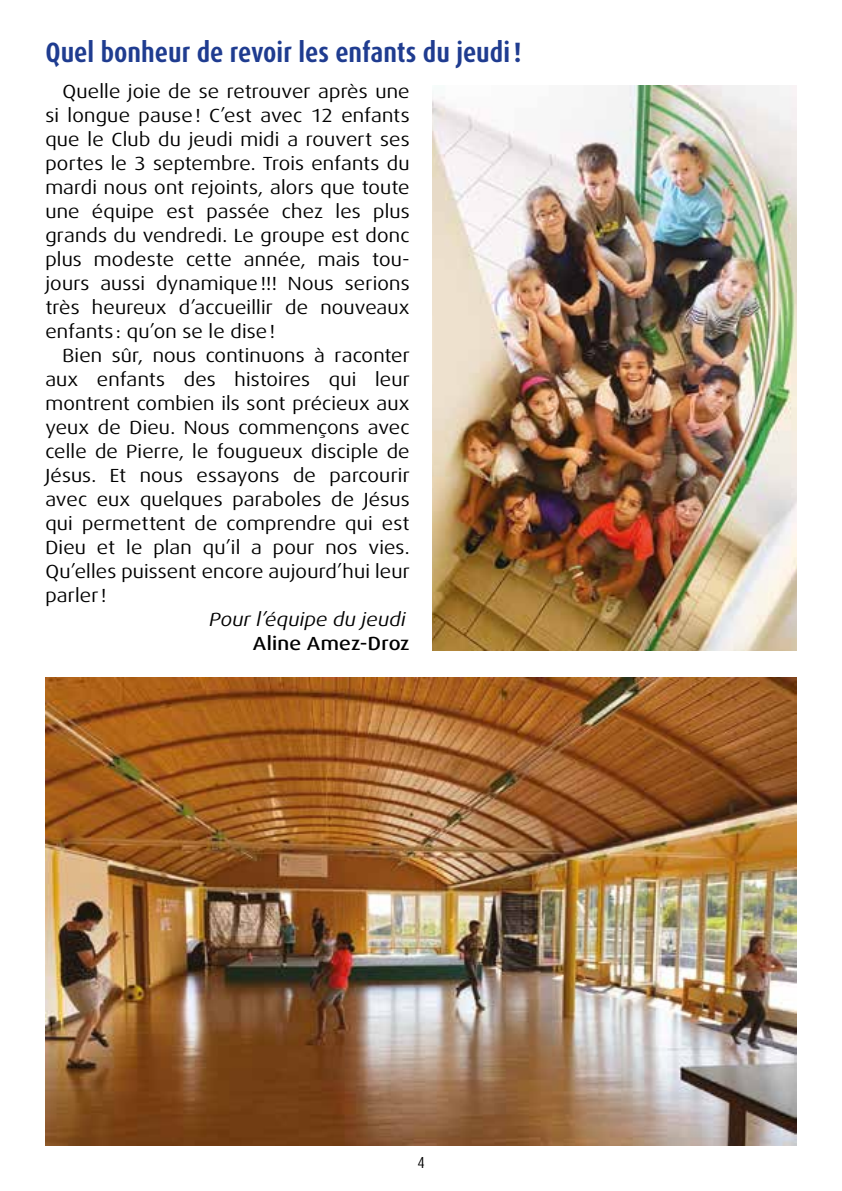
<style>
.page{position:relative;width:842px;height:1191px;background:#fff}
.page>*{position:absolute;margin:0;border:0;box-sizing:border-box;transform-origin:0 0}
.t1{font:700 condensed 28px "Dax OT";color:#1f3c90}
.t2{font:expanded 19px/24px "Dax OT";letter-spacing:.01em;color:#000;text-align:justify}
.t3{font:italic expanded 19px "Dax OT";letter-spacing:.01em;color:#000}
.t4{font:500 expanded 19px "Dax OT";letter-spacing:.015em;color:#000}
.t5{font:condensed 16px "Dax OT";color:#000}
</style>
<div class="page">
<img style="left:45px;top:677px;width:752px;height:468px">
<img style="left:432px;top:85px;width:365px;height:565px">
<h1 class="t1" style="left:45px;top:34px;width:478px">Quel bonheur de revoir les enfants du jeudi!</h1>
<p class="t2" style="left:45px;top:80px;width:366px;text-indent:17px">Quelle joie de se retrouver après une si longue pause! C’est avec 12 enfants que le Club du jeudi midi a rouvert ses portes le 3 septembre. Trois enfants du mardi nous ont rejoints, alors que toute une équipe est passée chez les plus grands du vendredi. Le groupe est donc plus modeste cette année, mais tou&shy;jours aussi dynamique!!! Nous serions très heureux d’accueillir de nouveaux enfants : qu’on se le dise!</p>
<p class="t2" style="left:45px;top:344px;width:366px;text-indent:17px">Bien sûr, nous continuons à raconter aux enfants des histoires qui leur montrent combien ils sont précieux aux yeux de Dieu. Nous commençons avec celle de Pierre, le fougueux disciple de Jésus. Et nous essayons de parcourir avec eux quelques paraboles de Jésus qui permettent de comprendre qui est Dieu et le plan qu’il a pour nos vies.<br>Qu’elles puissent encore aujourd’hui leur parler!</p>
<p class="t3" style="left:209px;top:607px;width:198px">Pour l’équipe du jeudi</p>
<p class="t4" style="left:253px;top:631px;width:158px">Aline Amez-Droz</p>
<p class="t5" style="left:417px;top:1152px;width:9px">4</p>
</div>
